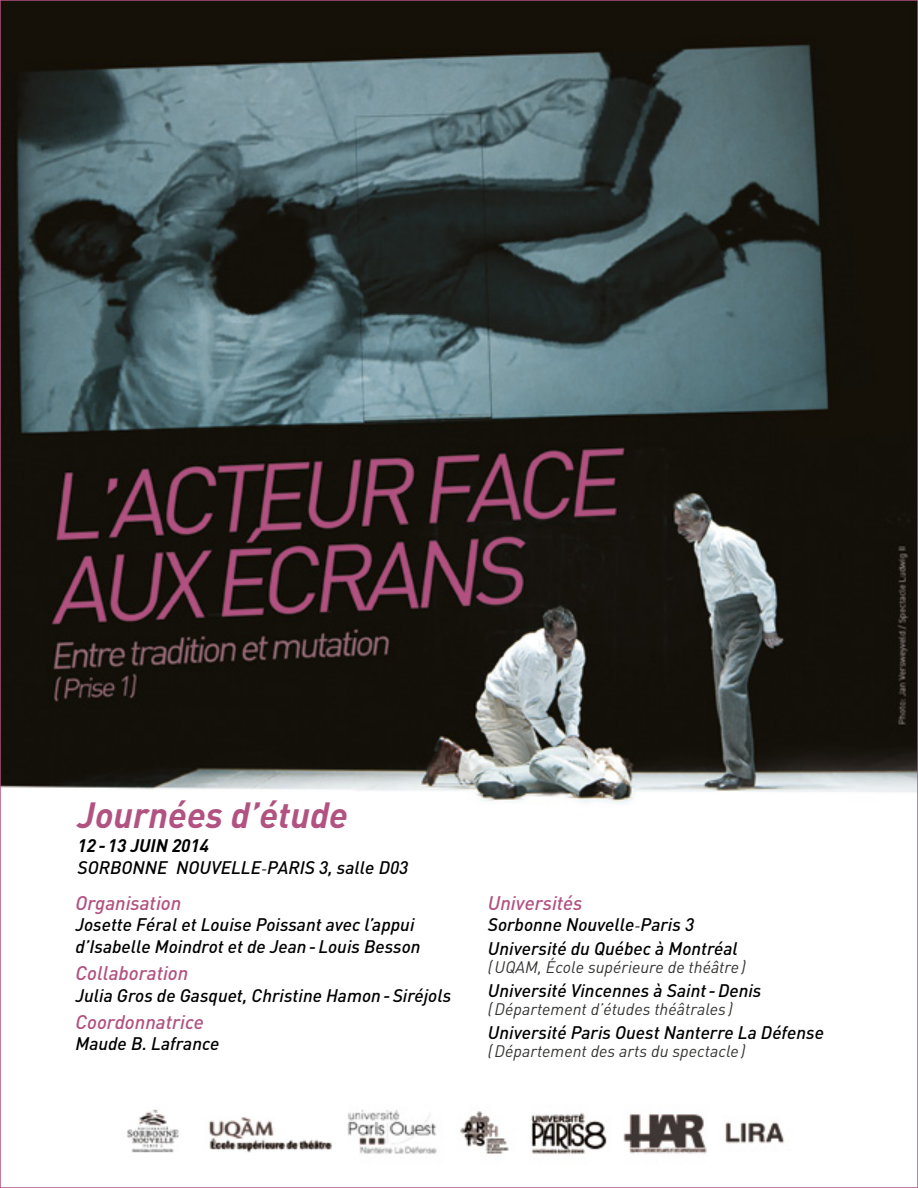
<style>
.page{position:relative;width:918px;height:1188px;background:#fff}
.page>*{position:absolute;margin:0;border:0;box-sizing:border-box;transform-origin:0 0}
.t1{font:italic 700 36px "DIN";color:#b15280}
.t2{font:italic 500 19.5px "DIN";color:#b15280}
.t3{font:italic 500 18px/21.6px "DIN";color:#000}
.t4{font:italic 16.5px "DIN";color:#333332}
.s1{font-weight:700}
.s2{font-family:"Minion Pro";font-weight:400}
</style>
<div class="page">
<img style="left:3px;top:3px;width:912px;height:1151px">
<h1 class="t1" style="left:78px;top:792px;width:272px">Journées d’étude</h1>
<p class="t3" style="left:78px;top:834px;width:332px"><span class="s1">12 - 13 JUIN 2014<br></span>SORBONNE NOUVELLE<span class="s2">-</span>PARIS 3, salle D03</p>
<p class="t2" style="left:75px;top:890px;width:107px">Organisation</p>
<p class="t3" style="left:75px;top:914px;width:347px">Josette Féral et Louise Poissant avec l’appui d’Isabelle Moindrot et de Jean-Louis Besson</p>
<p class="t2" style="left:75px;top:961px;width:114px">Collaboration</p>
<p class="t3" style="left:75px;top:984px;width:377px">Julia Gros de Gasquet, Christine Hamon-Siréjols</p>
<p class="t2" style="left:75px;top:1009px;width:130px">Coordonnatrice</p>
<p class="t3" style="left:75px;top:1032px;width:146px">Maude B. Lafrance</p>
<p class="t2" style="left:488px;top:890px;width:96px">Universités</p>
<p class="t3" style="left:488px;top:912px;width:252px;line-height:24px">Sorbonne Nouvelle<span class="s2">-</span>Paris 3<br>Université du Québec à Montréal</p>
<p class="t4" style="left:488px;top:957px;width:260px">(UQAM, École supérieure de théâtre)</p>
<p class="t3" style="left:488px;top:980px;width:275px">Université Vincennes à Saint -Denis</p>
<p class="t4" style="left:488px;top:999px;width:246px">(Département d’études théâtrales )</p>
<p class="t3" style="left:488px;top:1022px;width:338px">Université Paris Ouest Nanterre La Défense</p>
<p class="t4" style="left:488px;top:1041px;width:259px">(Département des arts du spectacle)</p>
</div>
